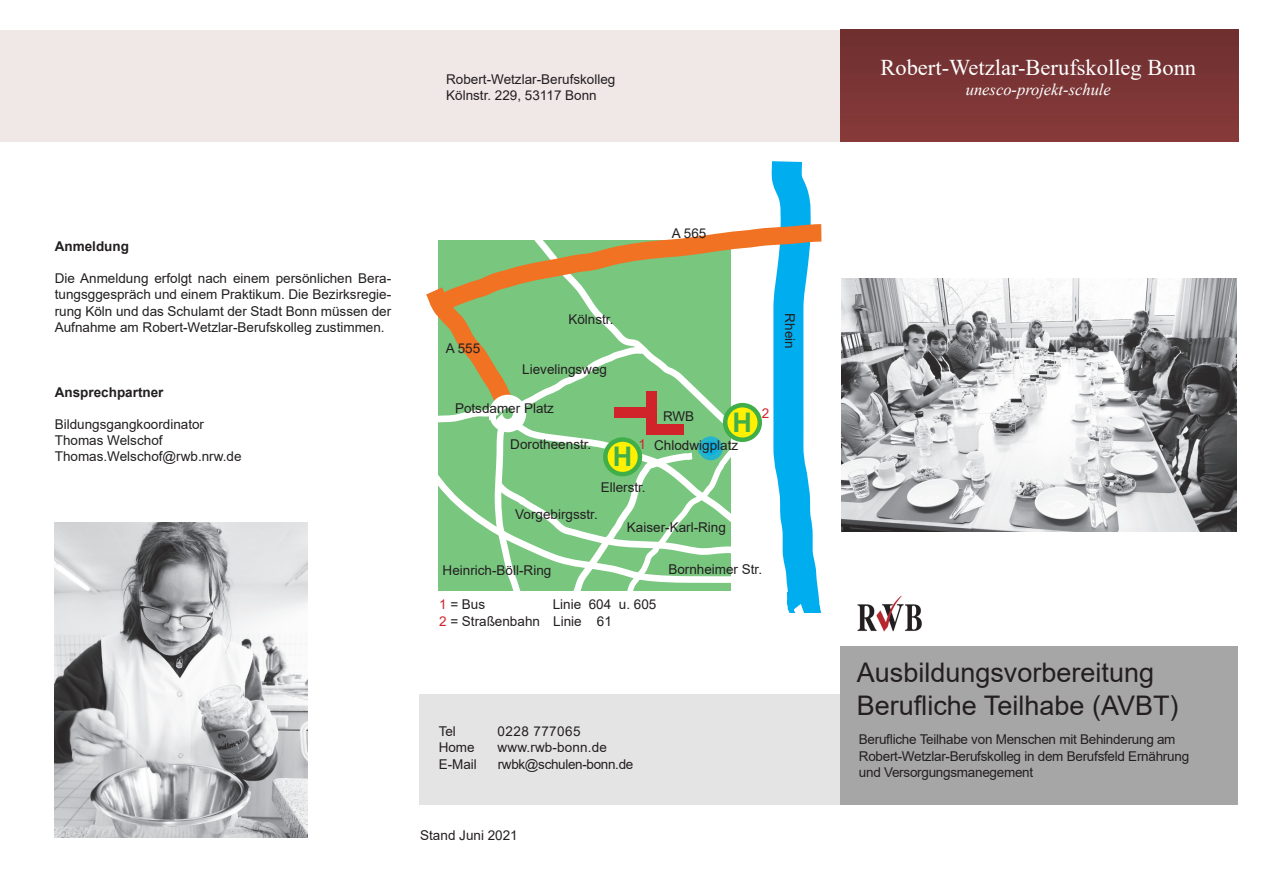
<style>
.page{position:relative;width:1263px;height:893px;background:#fff}
.page>*{position:absolute;margin:0;border:0;box-sizing:border-box;transform-origin:0 0}
.t1{font:27px "Arial";color:#231f20}
.t2{font:700 27px "Arial";color:#40ae49}
.t3{font:22.5px "Times New Roman";color:#fff}
.t4{font:italic 16.5px "Times New Roman";color:#fff}
.t5{font:13.5px/16.2px "Arial";color:#231f20;text-align:justify}
.t6{font:13.5px "Arial";letter-spacing:-.02em;color:#231f20}
.t7{font:700 13.5px "Arial";color:#231f20}
.t8{font:13.5px "Arial";letter-spacing:-.025em;color:#231f20}
.t9{font:13.5px "Arial";letter-spacing:.03em;color:#231f20}
.t10{font:13.5px "Arial";color:#d1232a}
.s1{color:#d1232a}
</style>
<div class="page">
<div style="left:840px;top:646px;width:397px;height:158px;background:#a7a6a6"></div>
<img style="left:840px;top:30px;width:399px;height:112px">
<img style="left:857px;top:595px;width:65px;height:37px">
<img style="left:841px;top:278px;width:395px;height:254px">
<div style="left:0;top:30px;width:840px;height:112px;background:#f0e7e7"></div>
<div style="left:420px;top:694px;width:420px;height:110px;background:#e5e4e4"></div>
<svg style="left:296px;top:161px;width:526px;height:452px"></svg>
<svg style="left:418px;top:215px;width:404px;height:111px"></svg>
<img style="left:55px;top:523px;width:253px;height:314px">
<p class="t5" style="left:446px;top:71px;width:171px">Robert-Wetzlar-Berufskolleg</p>
<p class="t5" style="left:446px;top:87px;width:152px">Kölnstr. 229, 53117 Bonn</p>
<p class="t7" style="left:55px;top:237px;width:76px">Anmeldung</p>
<p class="t5" style="left:55px;top:270px;width:338px">Die Anmeldung erfolgt nach einem persönlichen Bera&shy;tungsggespräch und einem Praktikum. Die Bezirksregie&shy;rung Köln und das Schulamt der Stadt Bonn müssen der Aufnahme am Robert-Wetzlar-Berufskolleg zustimmen.</p>
<p class="t7" style="left:55px;top:382px;width:110px">Ansprechpartner</p>
<p class="t5" style="left:55px;top:416px;width:151px">Bildungsgangkoordinator</p>
<p class="t5" style="left:55px;top:432px;width:109px">Thomas Welschof</p>
<p class="t5" style="left:55px;top:448px;width:188px">Thomas.Welschof@rwb.nrw.de</p>
<p class="t5" style="left:672px;top:225px;width:36px">A 565</p>
<p class="t5" style="left:446px;top:340px;width:36px">A 555</p>
<p class="t5" style="left:568px;top:311px;width:47px">Kölnstr.</p>
<p class="t5" style="left:522px;top:361px;width:86px">Lievelingsweg</p>
<p class="t5" style="left:455px;top:400px;width:101px">Potsdamer Platz</p>
<p class="t5" style="left:510px;top:436px;width:83px">Dorotheenstr.</p>
<p class="t2" style="left:613px;top:438px;width:21px">H</p>
<p class="t10" style="left:639px;top:435px;width:9px">1</p>
<p class="t5" style="left:601px;top:479px;width:47px">Ellerstr.</p>
<p class="t5" style="left:663px;top:408px;width:33px">RWB</p>
<p class="t2" style="left:732px;top:403px;width:21px">H</p>
<p class="t10" style="left:762px;top:404px;width:9px">2</p>
<p class="t5" style="left:654px;top:437px;width:86px">Chlodwigplatz</p>
<p class="t5" style="left:515px;top:506px;width:84px">Vorgebirgsstr.</p>
<p class="t5" style="left:443px;top:562px;width:110px">Heinrich-Böll-Ring</p>
<p class="t5" style="left:627px;top:519px;width:101px">Kaiser-Karl-Ring</p>
<p class="t5" style="left:668px;top:561px;width:95px">Bornheimer Str.</p>
<p class="t5" style="left:439px;top:596px;width:48px"><span class="s1">1</span> = Bus</p>
<p class="t5" style="left:553px;top:596px;width:105px">Linie 604 u. 605</p>
<p class="t5" style="left:439px;top:613px;width:174px"><span class="s1">2</span> = Straßenbahn Linie 61</p>
<p class="t5" style="left:798px;top:313px;width:37px;rotate:90deg">Rhein</p>
<p class="t5" style="left:439px;top:723px;width:19px">Tel</p>
<p class="t9" style="left:498px;top:722px;width:84px">0228 777065</p>
<p class="t5" style="left:439px;top:739px;width:38px">Home</p>
<p class="t5" style="left:498px;top:739px;width:111px">www.rwb-bonn.de</p>
<p class="t5" style="left:439px;top:756px;width:40px">E-Mail</p>
<p class="t8" style="left:498px;top:754px;width:137px">rwbk@schulen-bonn.de</p>
<p class="t5" style="left:420px;top:827px;width:99px">Stand Juni 2021</p>
<p class="t3" style="left:880px;top:52px;width:317px">Robert-Wetzlar-Berufskolleg Bonn</p>
<p class="t4" style="left:966px;top:78px;width:147px">unesco-projekt-schule</p>
<p class="t1" style="left:857px;top:654px;width:299px">Ausbildungsvorbereitung</p>
<p class="t1" style="left:857px;top:687px;width:323px">Berufliche Teilhabe (AVBT)</p>
<p class="t6" style="left:859px;top:730px;width:318px">Berufliche Teilhabe von Menschen mit Behinderung am</p>
<p class="t6" style="left:859px;top:747px;width:332px">Robert-Wetzlar-Berufskolleg in dem Berufsfeld Ernährung</p>
<p class="t6" style="left:859px;top:763px;width:176px">und Versorgungsmanegement</p>
</div>
